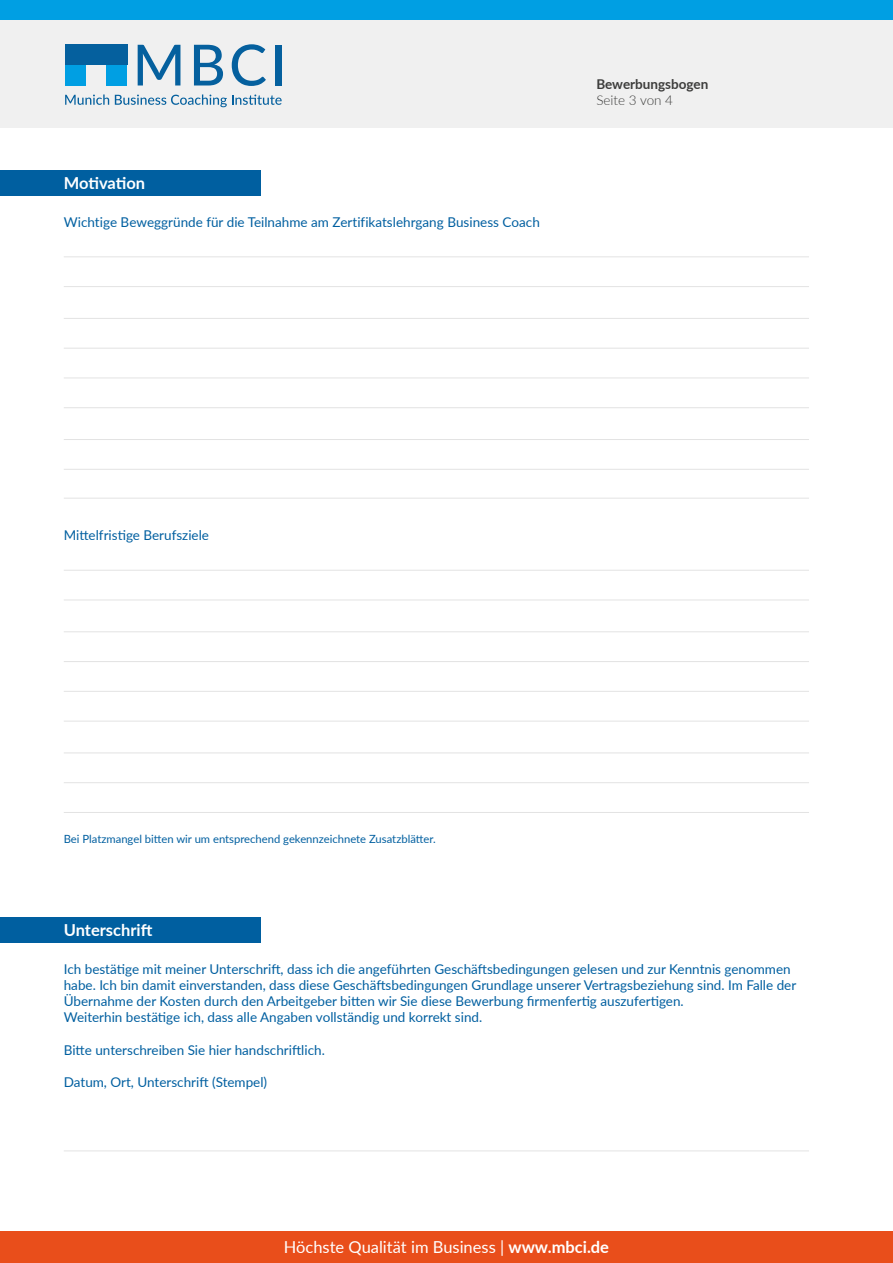
<style>
.page{position:relative;width:893px;height:1263px;background:#fff}
.page>*{position:absolute;margin:0;border:0;box-sizing:border-box;transform-origin:0 0}
.t1{font:16.5px "Lato";color:#fff}
.t2{font:700 16.5px "Lato";color:#fff}
.t3{font:13.5px/16.2px "Lato";color:#005fa0}
.t4{font:700 13.5px "Lato";color:#3c3c3b}
.t5{font:300 13.5px "Lato";color:#3c3c3b}
.t6{font:11.25px "Lato";color:#005fa0}
.s1{font-weight:700}
</style>
<div class="page">
<div style="left:0;top:0;width:893px;height:128px;background:#f0f0f0"></div>
<svg style="left:65px;top:94px;width:44px;height:11px"></svg>
<svg style="left:115px;top:94px;width:167px;height:13px"></svg>
<svg style="left:138px;top:45px;width:42px;height:40px"></svg>
<svg style="left:194px;top:45px;width:29px;height:40px"></svg>
<svg style="left:232px;top:44px;width:34px;height:42px"></svg>
<div style="left:275px;top:45px;width:6px;height:40px;background:#05609e"></div>
<div style="left:65px;top:44px;width:62px;height:21px;background:#05609e"></div>
<div style="left:107px;top:65px;width:20px;height:21px;background:#009fe3"></div>
<div style="left:65px;top:65px;width:21px;height:21px;background:#009fe3"></div>
<div style="left:0;top:0;width:893px;height:19px;background:#009fe3"></div>
<div style="left:0;top:170px;width:260px;height:26px;background:#005fa0"></div>
<div style="left:0;top:917px;width:260px;height:25px;background:#005fa0"></div>
<div style="left:0;top:1231px;width:893px;height:32px;background:#e94e1b"></div>
<hr style="left:64px;top:256px;width:745px;height:1px;background:#e3e3e3">
<hr style="left:64px;top:570px;width:745px;height:1px;background:#e3e3e3">
<hr style="left:64px;top:378px;width:745px;height:1px;background:#e3e3e3">
<hr style="left:64px;top:691px;width:745px;height:1px;background:#e3e3e3">
<hr style="left:64px;top:318px;width:745px;height:1px;background:#e3e3e3">
<hr style="left:64px;top:631px;width:745px;height:1px;background:#e3e3e3">
<hr style="left:64px;top:439px;width:745px;height:1px;background:#e3e3e3">
<hr style="left:64px;top:752px;width:745px;height:1px;background:#e3e3e3">
<hr style="left:64px;top:286px;width:745px;height:1px;background:#e3e3e3">
<hr style="left:64px;top:1150px;width:745px;height:1px;background:#e3e3e3">
<hr style="left:64px;top:600px;width:745px;height:1px;background:#e3e3e3">
<hr style="left:64px;top:407px;width:745px;height:1px;background:#e3e3e3">
<hr style="left:64px;top:721px;width:745px;height:1px;background:#e3e3e3">
<hr style="left:64px;top:348px;width:745px;height:1px;background:#e3e3e3">
<hr style="left:64px;top:661px;width:745px;height:1px;background:#e3e3e3">
<hr style="left:64px;top:469px;width:745px;height:1px;background:#e3e3e3">
<hr style="left:64px;top:498px;width:745px;height:1px;background:#e3e3e3">
<hr style="left:64px;top:782px;width:745px;height:1px;background:#e3e3e3">
<hr style="left:64px;top:812px;width:745px;height:1px;background:#e3e3e3">
<p class="t2" style="left:64px;top:171px;width:83px">Motivation</p>
<p class="t3" style="left:64px;top:213px;width:478px">Wichtige Beweggründe für die Teilnahme am Zertifikatslehrgang Business Coach</p>
<p class="t4" style="left:596px;top:74px;width:114px">Bewerbungsbogen</p>
<p class="t5" style="left:596px;top:91px;width:78px">Seite 3 von 4</p>
<p class="t3" style="left:64px;top:526px;width:147px">Mittelfristige Berufsziele</p>
<p class="t6" style="left:64px;top:831px;width:373px">Bei Platzmangel bitten wir um entsprechend gekennzeichnete Zusatzblätter.</p>
<p class="t2" style="left:64px;top:917px;width:90px">Unterschrift</p>
<p class="t3" style="left:64px;top:960px;width:734px">Ich bestätige mit meiner Unterschrift, dass ich die angeführten Geschäftsbedingungen gelesen und zur Kenntnis genommen habe. Ich bin damit einverstanden, dass diese Geschäftsbedingungen Grundlage unserer Vertragsbeziehung sind. Im Falle der Übernahme der Kosten durch den Arbeitgeber bitten wir Sie diese Bewerbung firmenfertig auszufertigen.<br>Weiterhin bestätige ich, dass alle Angaben vollständig und korrekt sind.</p>
<p class="t3" style="left:64px;top:1041px;width:263px">Bitte unterschreiben Sie hier handschriftlich.</p>
<p class="t3" style="left:64px;top:1073px;width:205px">Datum, Ort, Unterschrift (Stempel)</p>
<p class="t1" style="left:284px;top:1235px;width:327px">Höchste Qualität im Business | <span class="s1">www.mbci.de</span></p>
</div>
